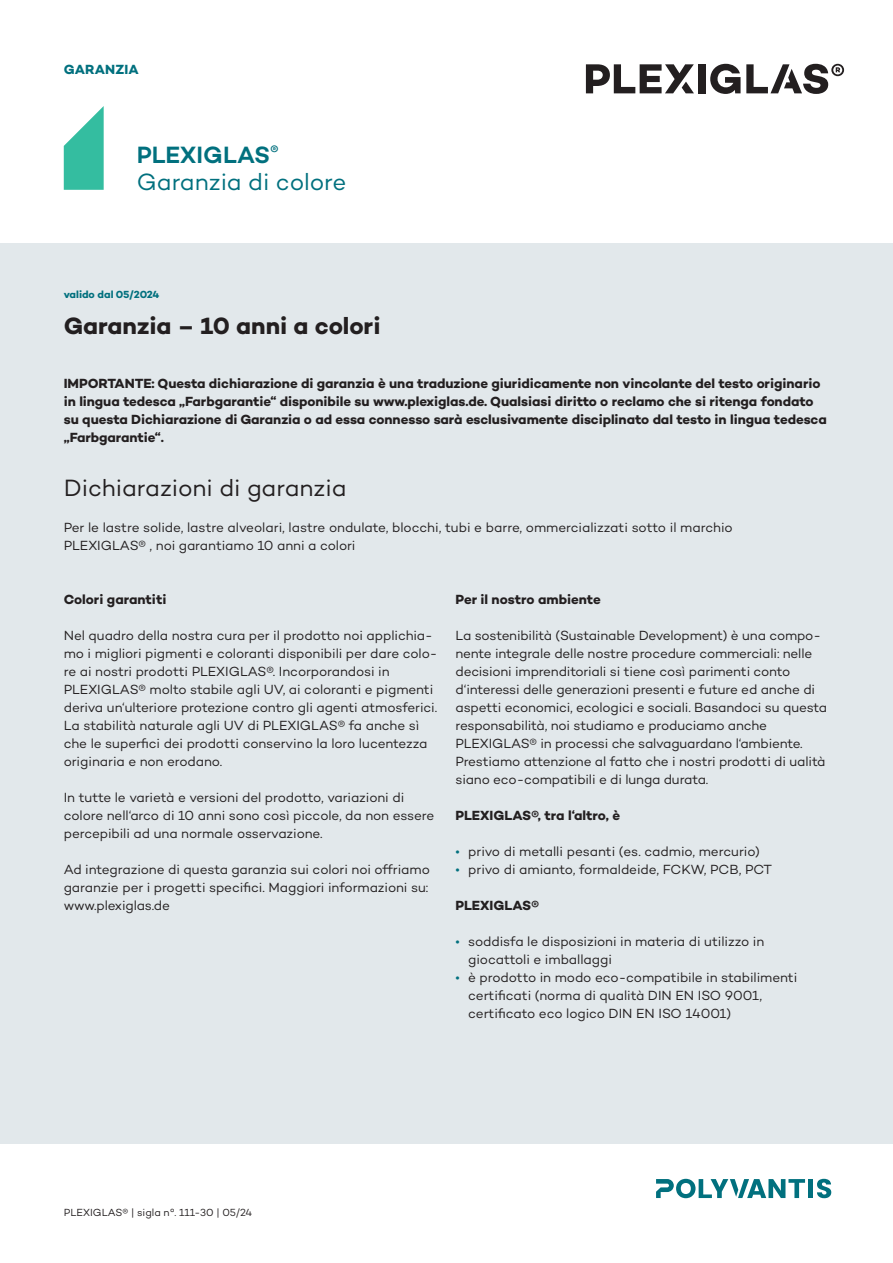
<style>
.page{position:relative;width:893px;height:1263px;background:#fff}
.page>*{position:absolute;margin:0;border:0;box-sizing:border-box;transform-origin:0 0}
.t1{font:24px/27px "Campton";color:#01707e}
.Headline_3{font:24px "Campton";color:#231f20}
.Produktname{font:700 24px "Campton";color:#231f20}
.Fließtext{font:13.5px/18px "Campton";letter-spacing:-.005em;color:#231f20}
.Headline_4___Fließtext{font:13.5px/18px "Campton";letter-spacing:-.01em;color:#231f20}
.Fließtext-2{font:700 13.5px/18px "Campton";letter-spacing:-.005em;color:#231f20}
.Headline_4___Fließtext-2{font:700 13.5px "Campton";color:#231f20}
.t2{font:700 13.5px "Campton";letter-spacing:.01em;color:#01707e}
.t3{font:10.5px "Campton";color:#231f20}
.Fließtext_klein{font:700 10.5px "Campton";letter-spacing:-.005em;color:#01707e}
.s1{font-weight:600}
.s2{color:#01707e}
</style>
<div class="page">
<div style="left:0;top:244px;width:893px;height:900px;background:#e2e8eb"></div>
<svg style="left:656px;top:1179px;width:149px;height:19px"></svg>
<div style="left:808px;top:1179px;width:5px;height:19px;background:#01707e"></div>
<svg style="left:817px;top:1179px;width:14px;height:19px"></svg>
<svg style="left:64px;top:106px;width:40px;height:84px"></svg>
<div style="left:698px;top:64px;width:7px;height:29px;background:#231f20"></div>
<svg style="left:586px;top:64px;width:108px;height:29px"></svg>
<svg style="left:710px;top:64px;width:134px;height:30px"></svg>
<p class="t2" style="left:64px;top:61px;width:76px">GARANZIA</p>
<h1 class="t1" style="left:137px;top:141px;width:211px"><span class="s1">PLEXIGLAS</span><sup>®<br></sup>Garanzia di colore</h1>
<p class="Fließtext_klein" style="left:64px;top:288px;width:97px">valido dal 05/2024</p>
<p class="Produktname" style="left:64px;top:310px;width:318px">Garanzia – 10 anni a colori</p>
<p class="Fließtext-2" style="left:64px;top:374px;width:764px">IMPORTANTE: Questa dichiarazione di garanzia è una traduzione giuridicamente non vincolante del testo originario in lingua tedesca „Farbgarantie“ disponibile su www.plexiglas.de. Qualsiasi diritto o reclamo che si ritenga fondato su questa Dichiarazione di Garanzia o ad essa connesso sarà esclusivamente disciplinato dal testo in lingua tedesca „Farbgarantie“.</p>
<p class="Headline_3" style="left:64px;top:473px;width:284px">Dichiarazioni di garanzia</p>
<p class="Fließtext" style="left:64px;top:518px;width:670px">Per le lastre solide, lastre alveolari, lastre ondulate, blocchi, tubi e barre, ommercializzati sotto il marchio<br>PLEXIGLAS® , noi garantiamo 10 anni a colori</p>
<p class="Headline_4___Fließtext-2" style="left:64px;top:591px;width:104px">Colori garantiti</p>
<p class="Fließtext" style="left:64px;top:626px;width:375px">Nel quadro della nostra cura per il prodotto noi applichia&shy;mo i migliori pigmenti e coloranti disponibili per dare colo&shy;re ai nostri prodotti PLEXIGLAS®. Incorporandosi in PLEXIGLAS® molto stabile agli UV, ai coloranti e pigmenti deriva un‘ulteriore protezione contro gli agenti atmosferici.<br>La stabilità naturale agli UV di PLEXIGLAS® fa anche sì che le superfici dei prodotti conservino la loro lucentezza originaria e non erodano.</p>
<p class="Fließtext" style="left:64px;top:788px;width:372px">In tutte le varietà e versioni del prodotto, variazioni di colore nell‘arco di 10 anni sono così piccole, da non essere percepibili ad una normale osservazione.</p>
<p class="Fließtext" style="left:64px;top:860px;width:368px;text-align:justify">Ad integrazione di questa garanzia sui colori noi offriamo garanzie per i progetti specifici. Maggiori informazioni su: www.plexiglas.de</p>
<p class="Headline_4___Fließtext-2" style="left:455px;top:591px;width:147px">Per il nostro ambiente</p>
<p class="Headline_4___Fließtext" style="left:455px;top:626px;width:373px">La sostenibilità (Sustainable Development) è una compo&shy;nente integrale delle nostre procedure commerciali: nelle decisioni imprenditoriali si tiene così parimenti conto d‘interessi delle generazioni presenti e future ed anche di aspetti economici, ecologici e sociali. Basandoci su questa responsabilità, noi studiamo e produciamo anche PLEXIGLAS® in processi che salvaguardano l‘ambiente.<br>Prestiamo attenzione al fatto che i nostri prodotti di ualità siano eco-compatibili e di lunga durata.</p>
<p class="Headline_4___Fließtext-2" style="left:455px;top:807px;width:166px">PLEXIGLAS®, tra l‘altro, è</p>
<p class="Headline_4___Fließtext" style="left:455px;top:842px;width:306px"><span class="s2">•</span> privo di metalli pesanti (es. cadmio, mercurio)</p>
<p class="Headline_4___Fließtext" style="left:455px;top:860px;width:318px"><span class="s2">•</span> privo di amianto, formaldeide, FCKW, PCB, PCT</p>
<p class="Headline_4___Fließtext-2" style="left:455px;top:897px;width:85px">PLEXIGLAS®</p>
<p class="Headline_4___Fließtext" style="left:468px;top:932px;width:298px;text-indent:-13px"><span class="s2">•</span> soddisfa le disposizioni in materia di utilizzo in giocattoli e imballaggi</p>
<p class="Headline_4___Fließtext" style="left:468px;top:968px;width:331px;text-indent:-13px"><span class="s2">•</span> è prodotto in modo eco-compatibile in stabilimenti certificati (norma di qualità DIN EN ISO 9001, certificato eco logico DIN EN ISO 14001)</p>
<p class="t3" style="left:64px;top:1206px;width:190px">PLEXIGLAS® | sigla n°. 111-30 | 05/24</p>
</div>
